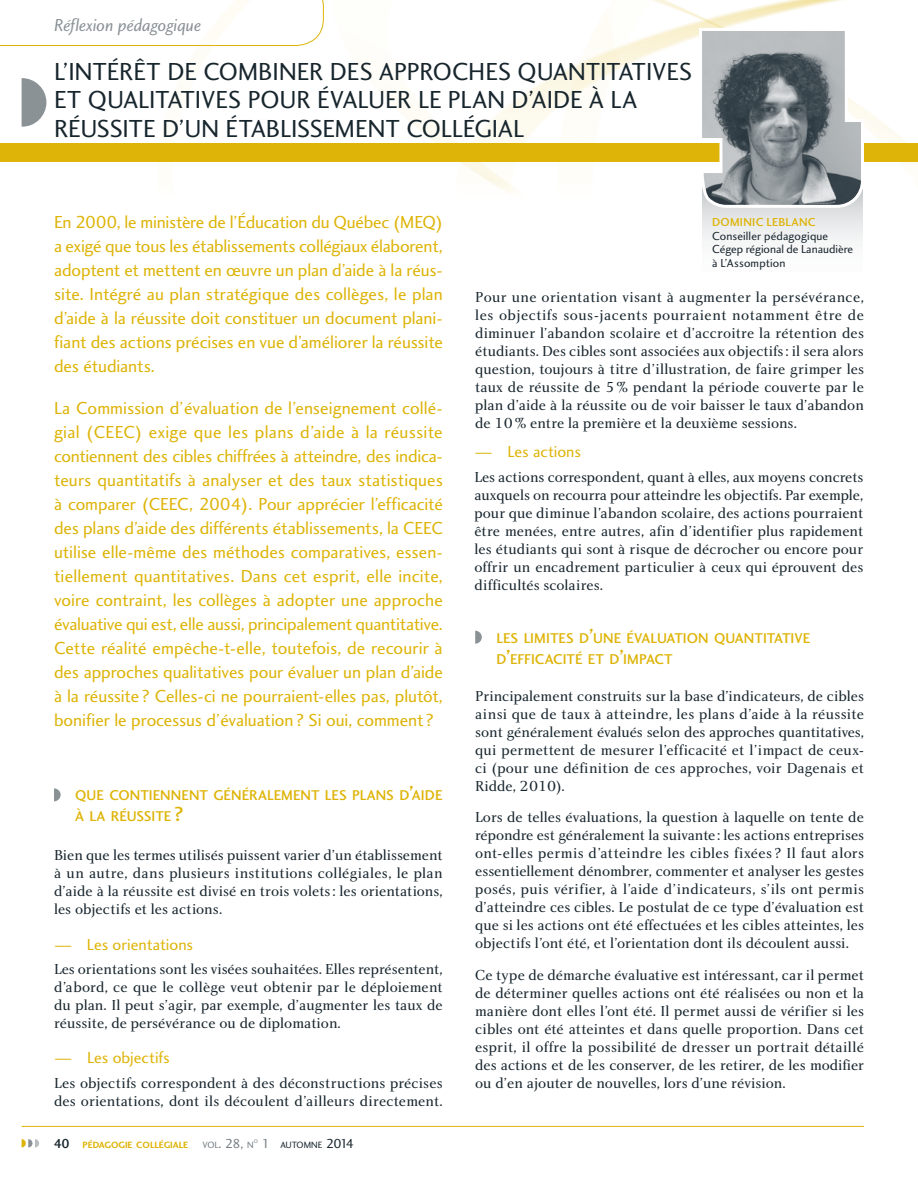
<style>
.page{position:relative;width:918px;height:1188px;background:#fff}
.page>*{position:absolute;margin:0;border:0;box-sizing:border-box;transform-origin:0 0}
.t1{font:25.5px/28.5px "Charlotte Sans Book Plain";color:#17252d}
.t2{font:18px/24px "Charlotte Sans Book Plain";letter-spacing:-.005em;color:#deb408;text-align:justify}
.t3{font:18px "Charlotte Sans Book Italic Plain";letter-spacing:-.01em;color:#8a9296}
.t4{font:16.5px "Charlotte Sans Book Plain";color:#deb408}
.t5{font:15px/18px "Charlotte Book Plain";color:#17252d;text-align:justify}
.t6{font:14.7px/21px "Charlotte Sans Medium Plain";color:#deb408}
.t7{font:12px/13.5px "Charlotte Sans Book Plain";letter-spacing:.005em;color:#17252d}
.t8{font:12px "Charlotte Sans Medium Plain";letter-spacing:.025em;color:#deb408}
.t9{font:9.45px "Charlotte Sans Bold Plain";color:#deb408}
.t10{font:9.45px "Charlotte Sans Book Plain";color:#17252d}
.t11{font:9.45px "Charlotte Sans Book Plain";color:#747c81}
.t12{font:5.55px "Charlotte Sans Book Plain";color:#747c81}
.s1{font-size:21px}
.s2{font-family:"Charlotte Sans Medium Plain";font-size:13.5px;color:#17252d}
.s3{font-size:13.5px}
.s4{font-size:13.5px;color:#747c81}
</style>
<div class="page">
<img style="left:0;top:0;width:918px;height:192px">
<svg style="left:22px;top:78px;width:24px;height:49px"></svg>
<svg style="left:0;top:0;width:324px;height:46px"></svg>
<div style="left:0;top:144px;width:918px;height:18px;background:#deb408"></div>
<hr style="left:22px;top:1126px;width:842px;height:1px;background:#deb408">
<svg style="left:22px;top:1139px;width:17px;height:9px"></svg>
<svg style="left:475px;top:631px;width:7px;height:13px"></svg>
<svg style="left:54px;top:788px;width:7px;height:13px"></svg>
<svg style="left:702px;top:209px;width:161px;height:32px"></svg>
<svg style="left:697px;top:26px;width:169px;height:183px"></svg>
<p class="t3" style="left:54px;top:18px;width:149px">Réflexion pédagogique</p>
<h1 class="t1" style="left:54px;top:59px;width:640px">L’INTÉRÊT DE COMBINER DES APPROCHES QUANTITATIVES<br>ET QUALITATIVES POUR ÉVALUER LE PLAN D’AIDE À LA<br>RÉUSSITE D’UN ÉTABLISSEMENT COLLÉGIAL</h1>
<p class="t2" style="left:54px;top:212px;width:390px">En 2000, le ministère de l’Éducation du Québec (MEQ) a exigé que tous les établissements collégiaux élaborent, adoptent et mettent en œuvre un plan d’aide à la réus&shy;site. Intégré au plan stratégique des collèges, le plan d’aide à la réussite doit constituer un document plani&shy;fiant des actions précises en vue d’améliorer la réussite des étudiants.</p>
<p class="t2" style="left:54px;top:398px;width:390px">La Commission d’évaluation de l’enseignement collé&shy;gial (CEEC) exige que les plans d’aide à la réussite contiennent des cibles chiffrées à atteindre, des indica&shy;teurs quantitatifs à analyser et des taux statistiques à comparer (CEEC, 2004). Pour apprécier l’efficacité des plans d’aide des différents établissements, la CEEC utilise elle-même des méthodes comparatives, essen&shy;tiellement quantitatives. Dans cet esprit, elle incite, voire contraint, les collèges à adopter une approche évaluative qui est, elle aussi, principalement quantitative.<br>Cette réalité empêche-t-elle, toutefois, de recourir à des approches qualitatives pour évaluer un plan d’aide à la réussite ? Celles-ci ne pourraient-elles pas, plutôt, bonifier le processus d’évaluation ? Si oui, comment ?</p>
<p class="t6" style="left:75px;top:786px;width:369px">QUE CONTIENNENT GÉNÉRALEMENT LES PLANS D<span class="s1">’</span>AIDE<br>À LA RÉUSSITE <span class="s1">?</span></p>
<p class="t5" style="left:54px;top:847px;width:390px">Bien que les termes utilisés puissent varier d’un établissement à un autre, dans plusieurs institutions collégiales, le plan d’aide à la réussite est divisé en trois volets : les orientations, les objectifs et les actions.</p>
<p class="t4" style="left:54px;top:938px;width:141px">— Les orientations</p>
<p class="t5" style="left:54px;top:962px;width:390px">Les orientations sont les visées souhaitées. Elles représentent, d’abord, ce que le collège veut obtenir par le déploiement du plan. Il peut s’agir, par exemple, d’augmenter les taux de réussite, de persévérance ou de diplomation.</p>
<p class="t4" style="left:54px;top:1051px;width:117px">— Les objectifs</p>
<p class="t5" style="left:54px;top:1075px;width:390px">Les objectifs correspondent à des déconstructions précises des orientations, dont ils découlent d’ailleurs directement.</p>
<p class="t9" style="left:54px;top:1141px;width:136px"><span class="s2">40</span> PÉDAGOGIE COLLÉGIALE</p>
<p class="t11" style="left:202px;top:1141px;width:53px">VOL<span class="s3">. 28,</span> N</p>
<p class="t12" style="left:254px;top:1139px;width:6px">O</p>
<p class="t10" style="left:262px;top:1141px;width:94px"><span class="s4">1</span> AUTOMNE <span class="s3">2014</span></p>
<p class="t8" style="left:712px;top:217px;width:105px">DOMINIC LEBLANC</p>
<p class="t7" style="left:712px;top:230px;width:143px">Conseiller pédagogique<br>Cégep régional de Lanaudière à L’Assomption</p>
<p class="t5" style="left:475px;top:289px;width:390px">Pour une orientation visant à augmenter la persévérance, les objectifs sous-jacents pourraient notamment être de diminuer l’abandon scolaire et d’accroitre la rétention des étudiants. Des cibles sont associées aux objectifs : il sera alors question, toujours à titre d’illustration, de faire grimper les taux de réussite de 5 % pendant la période couverte par le plan d’aide à la réussite ou de voir baisser le taux d’abandon de 10 % entre la première et la deuxième sessions.</p>
<p class="t4" style="left:474px;top:445px;width:108px">— Les actions</p>
<p class="t5" style="left:474px;top:469px;width:390px">Les actions correspondent, quant à elles, aux moyens concrets auxquels on recourra pour atteindre les objectifs. Par exemple, pour que diminue l’abandon scolaire, des actions pourraient être menées, entre autres, afin d’identifier plus rapidement les étudiants qui sont à risque de décrocher ou encore pour offrir un encadrement particulier à ceux qui éprouvent des difficultés scolaires.</p>
<p class="t6" style="left:496px;top:629px;width:315px">LES LIMITES D<span class="s1">’</span>UNE ÉVALUATION QUANTITATIVE<br>D<span class="s1">’</span>EFFICACITÉ ET D<span class="s1">’</span>IMPACT</p>
<p class="t5" style="left:475px;top:688px;width:390px">Principalement construits sur la base d’indicateurs, de cibles ainsi que de taux à atteindre, les plans d’aide à la réussite sont généralement évalués selon des approches quantitatives, qui permettent de mesurer l’efficacité et l’impact de ceux&shy;ci (pour une définition de ces approches, voir Dagenais et Ridde, 2010).</p>
<p class="t5" style="left:475px;top:810px;width:390px">Lors de telles évaluations, la question à laquelle on tente de répondre est généralement la suivante : les actions entreprises ont-elles permis d’atteindre les cibles fixées ? Il faut alors essentiellement dénombrer, commenter et analyser les gestes posés, puis vérifier, à l’aide d’indicateurs, s’ils ont permis d’atteindre ces cibles. Le postulat de ce type d’évaluation est que si les actions ont été effectuées et les cibles atteintes, les objectifs l’ont été, et l’orientation dont ils découlent aussi.</p>
<p class="t5" style="left:475px;top:967px;width:390px">Ce type de démarche évaluative est intéressant, car il permet de déterminer quelles actions ont été réalisées ou non et la manière dont elles l’ont été. Il permet aussi de vérifier si les cibles ont été atteintes et dans quelle proportion. Dans cet esprit, il offre la possibilité de dresser un portrait détaillé des actions et de les conserver, de les retirer, de les modifier ou d’en ajouter de nouvelles, lors d’une révision.</p>
</div>
